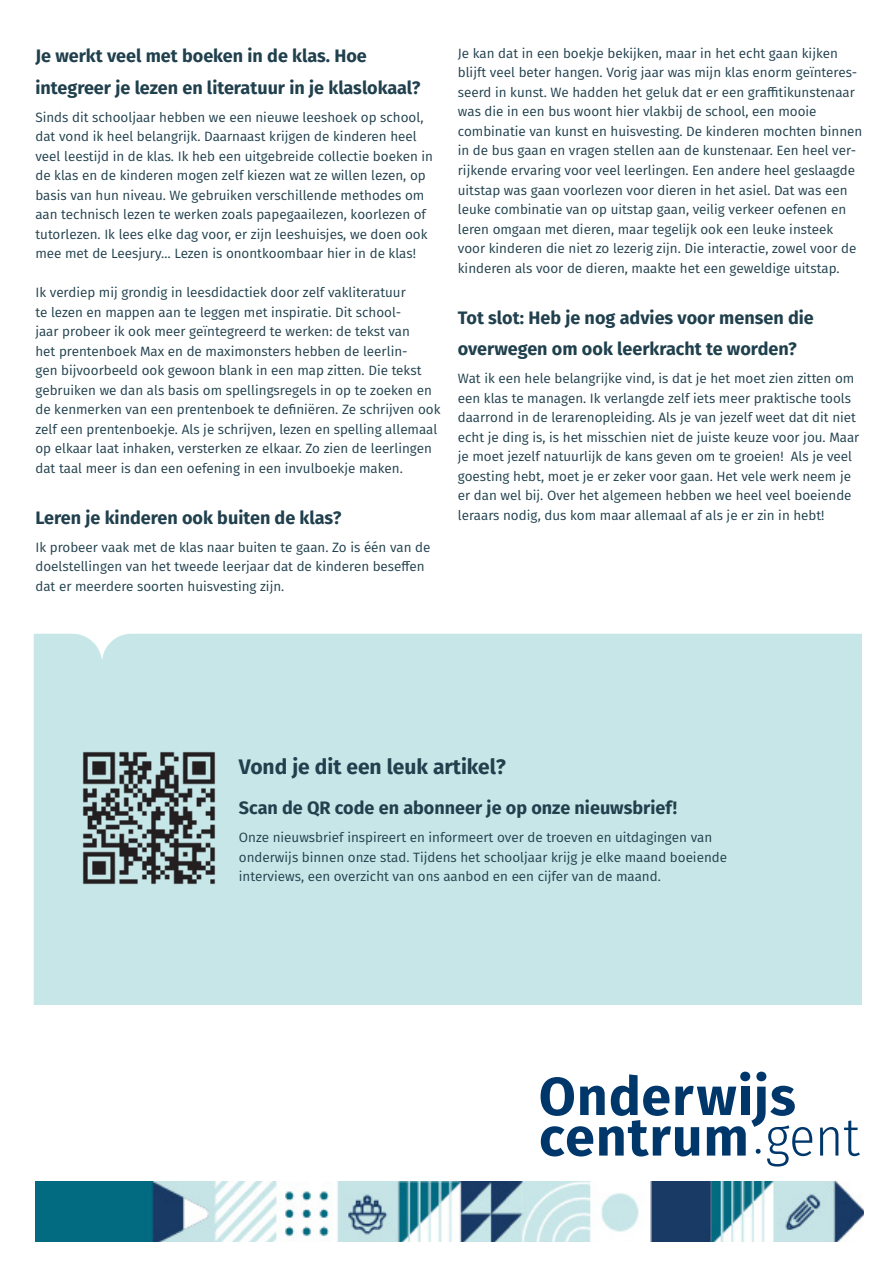
<style>
.page{position:relative;width:893px;height:1263px;background:#fff}
.page>*{position:absolute;margin:0;border:0;box-sizing:border-box;transform-origin:0 0}
.Titel_nl{font:700 21px "Fira Sans";color:#20404d}
.Subtitel{font:700 18px/31.5px "Fira Sans";color:#20404d}
.Body_nl{font:13.5px/19.5px "Fira Sans";color:#20404d}
</style>
<div class="page">
<img style="left:35px;top:1181px;width:828px;height:61px">
<svg style="left:756px;top:1071px;width:10px;height:10px"></svg>
<svg style="left:740px;top:1071px;width:10px;height:10px"></svg>
<svg style="left:541px;top:1074px;width:319px;height:92px"></svg>
<img style="left:66px;top:735px;width:166px;height:166px">
<p class="Subtitel" style="left:35px;top:39px;width:387px">Je werkt veel met boeken in de klas. Hoe integreer je lezen en literatuur in je klaslokaal?</p>
<p class="Body_nl" style="left:35px;top:107px;width:399px">Sinds dit schooljaar hebben we een nieuwe leeshoek op school, dat vond ik heel belangrijk. Daarnaast krijgen de kinderen heel veel leestijd in de klas. Ik heb een uitgebreide collectie boeken in de klas en de kinderen mogen zelf kiezen wat ze willen lezen, op basis van hun niveau. We gebruiken verschillende methodes om aan technisch lezen te werken zoals papegaailezen, koorlezen of tutorlezen. Ik lees elke dag voor, er zijn leeshuisjes, we doen ook mee met de Leesjury… Lezen is onontkoombaar hier in de klas!</p>
<p class="Body_nl" style="left:35px;top:282px;width:407px">Ik verdiep mij grondig in leesdidactiek door zelf vakliteratuur<br>te lezen en mappen aan te leggen met inspiratie. Dit school-<br>jaar probeer ik ook meer geïntegreerd te werken: de tekst van<br>het prentenboek Max en de maximonsters hebben de leerlin-<br>gen bijvoorbeeld ook gewoon blank in een map zitten. Die tekst gebruiken we dan als basis om spellingsregels in op te zoeken en de kenmerken van een prentenboek te definiëren. Ze schrijven ook zelf een prentenboekje. Als je schrijven, lezen en spelling allemaal op elkaar laat inhaken, versterken ze elkaar. Zo zien de leerlingen dat taal meer is dan een oefening in een invulboekje maken.</p>
<p class="Subtitel" style="left:35px;top:500px;width:307px">Leren je kinderen ook buiten de klas?</p>
<p class="Body_nl" style="left:35px;top:537px;width:397px">Ik probeer vaak met de klas naar buiten te gaan. Zo is één van de doelstellingen van het tweede leerjaar dat de kinderen beseffen dat er meerdere soorten huisvesting zijn.</p>
<p class="Body_nl" style="left:458px;top:43px;width:406px">Je kan dat in een boekje bekijken, maar in het echt gaan kijken blijft veel beter hangen. Vorig jaar was mijn klas enorm geïnteres&shy;seerd in kunst. We hadden het geluk dat er een graffitikunstenaar was die in een bus woont hier vlakbij de school, een mooie combinatie van kunst en huisvesting. De kinderen mochten binnen in de bus gaan en vragen stellen aan de kunstenaar. Een heel ver&shy;rijkende ervaring voor veel leerlingen. Een andere heel geslaagde uitstap was gaan voorlezen voor dieren in het asiel. Dat was een leuke combinatie van op uitstap gaan, veilig verkeer oefenen en leren omgaan met dieren, maar tegelijk ook een leuke insteek voor kinderen die niet zo lezerig zijn. Die interactie, zowel voor de kinderen als voor de dieren, maakte het een geweldige uitstap.</p>
<p class="Subtitel" style="left:458px;top:300px;width:357px">Tot slot: Heb je nog advies voor mensen die overwegen om ook leerkracht te worden?</p>
<p class="Body_nl" style="left:458px;top:368px;width:403px">Wat ik een hele belangrijke vind, is dat je het moet zien zitten om een klas te managen. Ik verlangde zelf iets meer praktische tools daarrond in de lerarenopleiding. Als je van jezelf weet dat dit niet echt je ding is, is het misschien niet de juiste keuze voor jou. Maar je moet jezelf natuurlijk de kans geven om te groeien! Als je veel goesting hebt, moet je er zeker voor gaan. Het vele werk neem je er dan wel bij. Over het algemeen hebben we heel veel boeiende leraars nodig, dus kom maar allemaal af als je er zin in hebt!</p>
<p class="Titel_nl" style="left:239px;top:749px;width:268px">Vond je dit een leuk artikel?</p>
<p class="Subtitel" style="left:239px;top:791px;width:440px">Scan de QR code en abonneer je op onze nieuwsbrief!</p>
<p class="Body_nl" style="left:239px;top:827px;width:490px">Onze nieuwsbrief inspireert en informeert over de troeven en uitdagingen van onderwijs binnen onze stad. Tijdens het schooljaar krijg je elke maand boeiende interviews, een overzicht van ons aanbod en een cijfer van de maand.</p>
</div>
